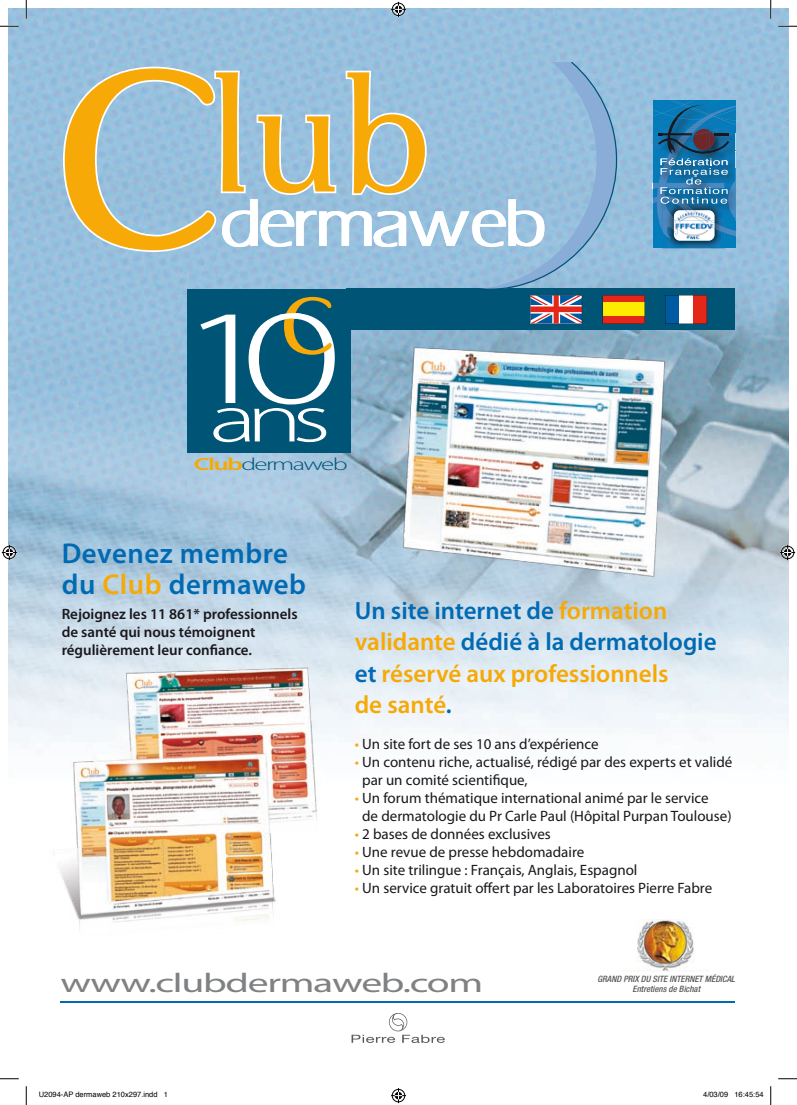
<style>
.page{position:relative;width:797px;height:1105px;background:#fff}
.page>*{position:absolute;margin:0;border:0;box-sizing:border-box;transform-origin:0 0}
.t1{font:600 28.75px/31.2px "Myriad Pro";letter-spacing:.02em;color:#006ab3}
.t2{font:27.12px "Myriad Pro";letter-spacing:-.03em;color:#808183;scale:1.54 1}
.t3{font:600 25px/31.2px "Myriad Pro";color:#f6a907}
.t4{font:300 17.62px "Myriad Pro";letter-spacing:-.06em;color:#005475;scale:1.54 1}
.t5{font:15px/18px "Myriad Pro";color:#1a171c}
.t6{font:600 15px/18px "Myriad Pro";color:#1a171c}
.t7{font:italic 500 condensed 8.75px/10.5px "Helvetica Neue";color:#58585a;text-align:center}
.t8{font:7.5px "Helvetica";color:#000}
.s1{font-weight:600;color:#f6a907}
.s2{color:#f6a907}
.s3{color:#006ab3}
</style>
<div class="page">
<img style="left:9px;top:9px;width:779px;height:994px">
<img style="left:662px;top:236px;width:63px;height:12px">
<img style="left:674px;top:236px;width:40px;height:5px">
<img style="left:662px;top:236px;width:12px;height:2px">
<svg style="left:653px;top:100px;width:82px;height:136px;background:#367dab"></svg>
<svg style="left:351px;top:1013px;width:94px;height:30px"></svg>
<hr style="left:60px;top:1002px;width:674px;height:1px;background:#006ab3">
<div style="left:187px;top:289px;width:164px;height:163px;background:#005475"></div>
<div style="left:346px;top:289px;width:388px;height:41px;background:#005475"></div>
<svg style="left:665px;top:295px;width:42px;height:29px"></svg>
<svg style="left:63px;top:62px;width:581px;height:380px"></svg>
<img style="left:622px;top:920px;width:88px;height:51px">
<img style="left:392px;top:342px;width:300px;height:245px">
<img style="left:26px;top:652px;width:309px;height:285px">
<svg style="left:0;top:25px;width:19px;height:2px"></svg>
<svg style="left:778px;top:25px;width:19px;height:2px"></svg>
<svg style="left:0;top:1078px;width:19px;height:1px"></svg>
<svg style="left:778px;top:1078px;width:19px;height:1px"></svg>
<svg style="left:25px;top:0;width:2px;height:19px"></svg>
<svg style="left:25px;top:1086px;width:2px;height:19px"></svg>
<svg style="left:770px;top:0;width:1px;height:19px"></svg>
<svg style="left:770px;top:1086px;width:1px;height:19px"></svg>
<svg style="left:391px;top:2px;width:15px;height:15px"></svg>
<svg style="left:391px;top:1088px;width:15px;height:15px"></svg>
<svg style="left:2px;top:545px;width:15px;height:15px"></svg>
<svg style="left:780px;top:545px;width:15px;height:15px"></svg>
<p class="t4" style="left:194px;top:454px;width:101px"><span class="s1">Club</span>dermaweb</p>
<h1 class="t1" style="left:62px;top:537px;width:246px">Devenez membre du <span class="s2">Club</span> dermaweb</h1>
<p class="t6" style="left:62px;top:605px;width:237px">Rejoignez les 11 861* professionnels de santé qui nous témoignent régulièrement leur confiance.</p>
<h3 class="t3" style="left:355px;top:594px;width:363px"><span class="s3">Un site internet de</span> formation validante <span class="s3">dédié à la dermatologie et</span> réservé aux professionnels<br>de santé<span class="s3">.</span></h3>
<p class="t5" style="left:355px;top:735px;width:245px"><span class="s2">•</span> Un site fort de ses 10 ans d’expérience</p>
<p class="t5" style="left:362px;top:753px;width:372px;text-indent:-7px"><span class="s2">•</span> Un contenu riche, actualisé, rédigé par des experts et validé par un comité scientifique,</p>
<p class="t5" style="left:362px;top:789px;width:371px;text-indent:-7px"><span class="s2">•</span> Un forum thématique international animé par le service<br>de dermatologie du Pr Carle Paul (Hôpital Purpan Toulouse)</p>
<p class="t5" style="left:355px;top:825px;width:197px"><span class="s2">•</span> 2 bases de données exclusives</p>
<p class="t5" style="left:355px;top:843px;width:231px"><span class="s2">•</span> Une revue de presse hebdomadaire</p>
<p class="t5" style="left:355px;top:861px;width:284px"><span class="s2">•</span> Un site trilingue : Français, Anglais, Espagnol</p>
<p class="t5" style="left:355px;top:879px;width:359px"><span class="s2">•</span> Un service gratuit offert par les Laboratoires Pierre Fabre</p>
<h2 class="t2" style="left:60px;top:966px;width:276px">www.clubdermaweb.com</h2>
<p class="t7" style="left:597px;top:973px;width:139px">GRAND PRIX DU SITE INTERNET MÉDICAL<br>Entretiens de Bichat</p>
<p class="t8" style="left:39px;top:1089px;width:131px">U2094-AP dermaweb 210x297.indd 1</p>
<p class="t8" style="left:703px;top:1089px;width:62px">4/03/09 16:45:54</p>
</div>
